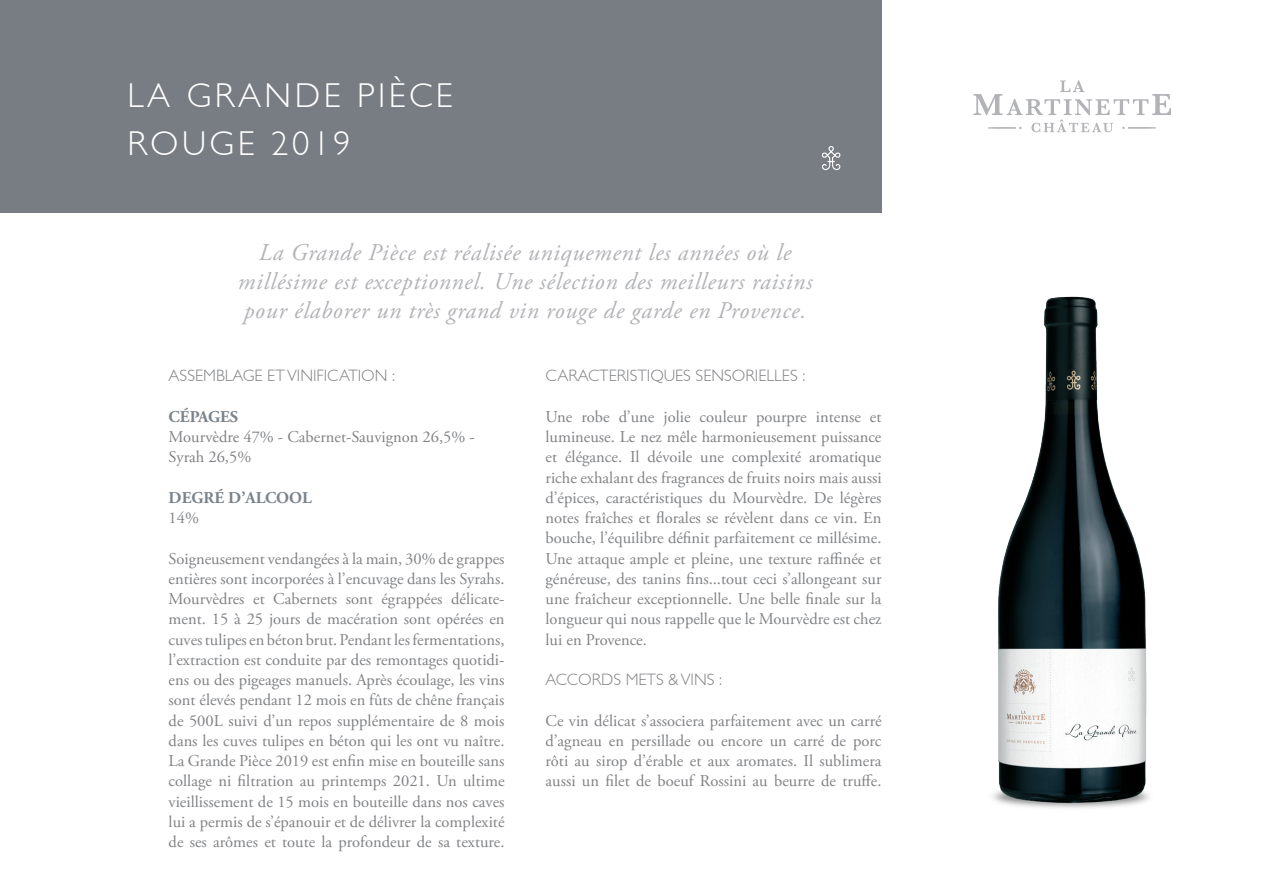
<style>
.page{position:relative;width:1263px;height:893px;background:#fff}
.page>*{position:absolute;margin:0;border:0;box-sizing:border-box;transform-origin:0 0}
.t1{font:300 34.5px/48px "Gill Sans";letter-spacing:.1em;color:#fff}
.t2{font:italic 24px/28.8px "Adobe Garamond Pro";letter-spacing:.03em;color:#b2b3b7;text-align:center}
.t3{font:16.5px/20.2px "Adobe Garamond Pro";color:#808285;text-align:justify}
.t4{font:300 16.5px "Gill Sans";color:#808285}
.t5{font:700 16.5px "Adobe Garamond Pro";color:#7a838c}
</style>
<div class="page">
<img style="left:992px;top:296px;width:157px;height:512px">
<svg style="left:973px;top:80px;width:198px;height:52px"></svg>
<div style="left:0;top:0;width:881px;height:213px;background:#787d83"></div>
<svg style="left:822px;top:146px;width:19px;height:24px"></svg>
<h1 class="t1" style="left:128px;top:72px;width:327px">LA GRANDE PIÈCE<br>ROUGE 2019</h1>
<h2 class="t2" style="left:238px;top:239px;width:576px">La Grande Pièce est réalisée uniquement les années où le millésime est exceptionnel. Une sélection des meilleurs raisins pour élaborer un très grand vin rouge de garde en Provence.</h2>
<p class="t4" style="left:169px;top:366px;width:228px">ASSEMBLAGE ET VINIFICATION :</p>
<p class="t5" style="left:169px;top:407px;width:71px">CÉPAGES</p>
<p class="t3" style="left:169px;top:427px;width:308px">Mourvèdre 47% - Cabernet-Sauvignon 26,5% -<br>Syrah 26,5%</p>
<p class="t5" style="left:169px;top:488px;width:145px">DEGRÉ D’ALCOOL</p>
<p class="t3" style="left:169px;top:508px;width:32px">14%</p>
<p class="t3" style="left:169px;top:549px;width:337px">Soigneusement vendangées à la main, 30% de grappes entières sont incorporées à l’encuvage dans les Syrahs.<br>Mourvèdres et Cabernets sont égrappées délicate&shy;ment. 15 à 25 jours de macération sont opérées en cuves tulipes en béton brut. Pendant les fermentations, l’extraction est conduite par des remontages quotidi&shy;ens ou des pigeages manuels. Après écoulage, les vins sont élevés pendant 12 mois en fûts de chêne français de 500L suivi d’un repos supplémentaire de 8 mois dans les cuves tulipes en béton qui les ont vu naître.<br>La Grande Pièce 2019 est enfin mise en bouteille sans collage ni filtration au printemps 2021. Un ultime vieillissement de 15 mois en bouteille dans nos caves lui a permis de s’épanouir et de délivrer la complexité de ses arômes et toute la profondeur de sa texture.</p>
<p class="t4" style="left:546px;top:366px;width:261px">CARACTERISTIQUES SENSORIELLES :</p>
<p class="t3" style="left:546px;top:407px;width:337px">Une robe d’une jolie couleur pourpre intense et lumineuse. Le nez mêle harmonieusement puissance et élégance. Il dévoile une complexité aromatique riche exhalant des fragrances de fruits noirs mais aussi d’épices, caractéristiques du Mourvèdre. De légères notes fraîches et florales se révèlent dans ce vin. En bouche, l’équilibre définit parfaitement ce millésime.<br>Une attaque ample et pleine, une texture raffinée et généreuse, des tanins fins...tout ceci s’allongeant sur une fraîcheur exceptionnelle. Une belle finale sur la longueur qui nous rappelle que le Mourvèdre est chez lui en Provence.</p>
<p class="t4" style="left:546px;top:670px;width:178px">ACCORDS METS &amp; VINS :</p>
<p class="t3" style="left:546px;top:711px;width:337px">Ce vin délicat s’associera parfaitement avec un carré d’agneau en persillade ou encore un carré de porc rôti au sirop d’érable et aux aromates. Il sublimera aussi un filet de boeuf Rossini au beurre de truffe.</p>
</div>
